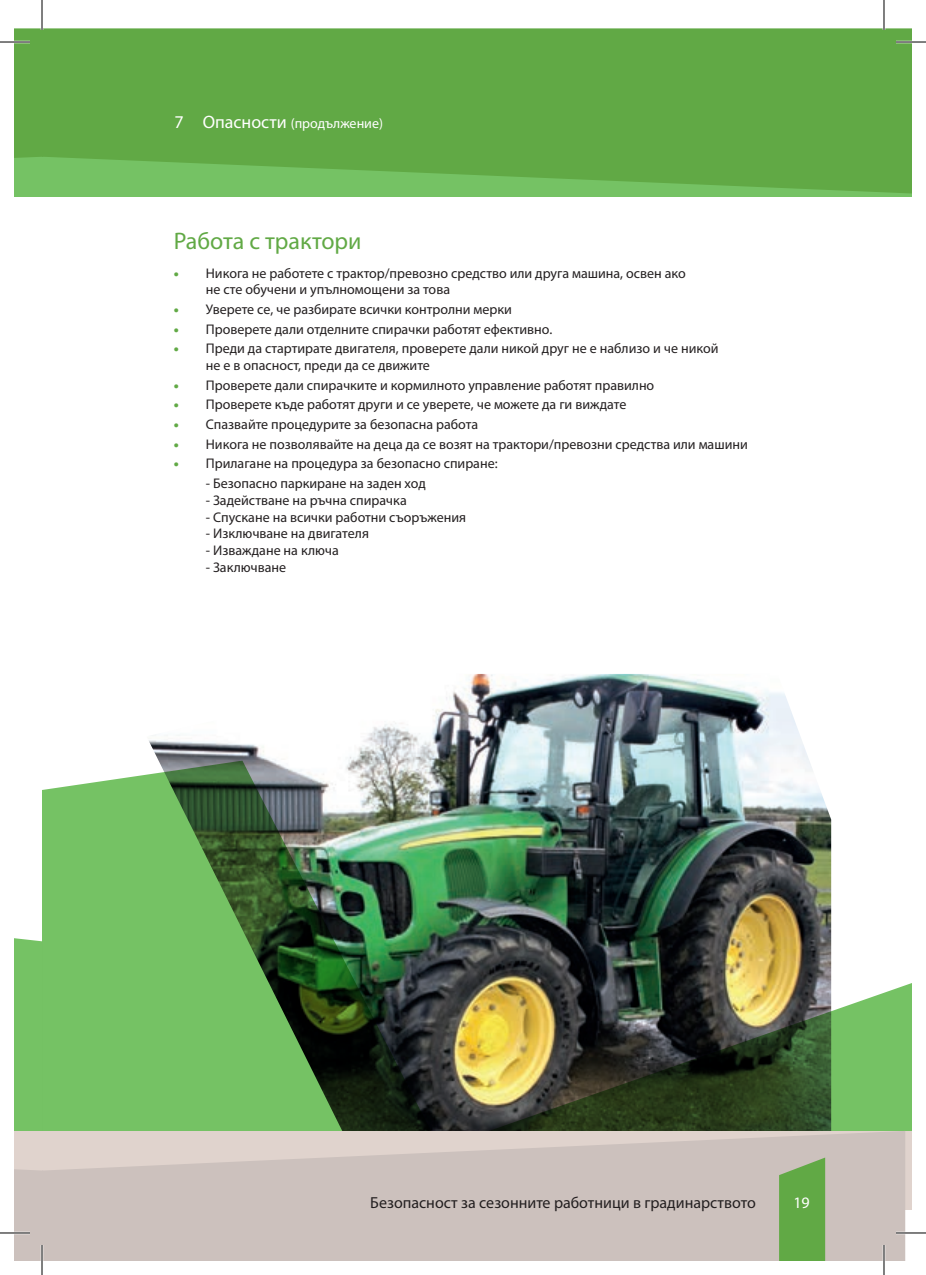
<style>
.page{position:relative;width:926px;height:1275px;background:#fff}
.page>*{position:absolute;margin:0;border:0;box-sizing:border-box;transform-origin:0 0}
.t1{font:24px "Myriad Pro";color:#61a945}
.t2{font:16px "Myriad Pro";color:#231f20}
.t3{font:16px "Myriad Pro";color:#fff}
.t4{font:14px/16.8px "Myriad Pro";color:#231f20}
.t5{font:14px "Myriad Pro";color:#fff}
.s1{font-size:18px}
.s2{font-weight:900;color:#61a945}
</style>
<div class="page">
<img style="left:149px;top:674px;width:660px;height:86px">
<img style="left:42px;top:760px;width:870px;height:371px">
<svg style="left:43px;top:1131px;width:862px;height:130px;background:#cfc3bf"></svg>
<svg style="left:779px;top:1157px;width:46px;height:104px;background:#6aab50"></svg>
<div style="left:42px;top:82px;width:870px;height:115px;background:#75c264"></div>
<div style="left:14px;top:82px;width:28px;height:115px;background:#75c264"></div>
<svg style="left:44px;top:28px;width:868px;height:165px;background:#63ab48"></svg>
<div style="left:14px;top:28px;width:30px;height:130px;background:#61a945"></div>
<svg style="left:14px;top:919px;width:29px;height:342px;background:#a0c790"></svg>
<hr style="left:0;top:41px;width:30px;height:2px;background:#fff">
<hr style="left:896px;top:41px;width:30px;height:2px;background:#fff">
<hr style="left:0;top:1231px;width:30px;height:3px;background:#fff">
<hr style="left:896px;top:1231px;width:30px;height:3px;background:#fff">
<hr style="left:41px;top:0;width:2px;height:30px;background:#fff">
<hr style="left:41px;top:1245px;width:2px;height:30px;background:#fff">
<hr style="left:883px;top:0;width:2px;height:30px;background:#fff">
<hr style="left:883px;top:1245px;width:2px;height:30px;background:#fff">
<hr style="left:0;top:42px;width:30px;height:1px;background:#000">
<hr style="left:896px;top:42px;width:30px;height:1px;background:#000">
<hr style="left:0;top:1232px;width:30px;height:1px;background:#000">
<hr style="left:896px;top:1232px;width:30px;height:1px;background:#000">
<hr style="left:42px;top:0;width:1px;height:30px;background:#000">
<hr style="left:42px;top:1245px;width:1px;height:30px;background:#000">
<hr style="left:884px;top:0;width:1px;height:30px;background:#000">
<hr style="left:884px;top:1245px;width:1px;height:30px;background:#000">
<p class="t5" style="left:174px;top:115px;width:210px"><span class="s1">7 Опасности</span> (продължение)</p>
<h1 class="t1" style="left:174px;top:227px;width:189px">Работа с трактори</h1>
<p class="t4" style="left:206px;top:264px;width:481px;text-indent:-32px"><span class="s2">•</span> Никога не работете с трактор/превозно средство или друга машина, освен ако не сте обучени и упълномощени за това</p>
<p class="t4" style="left:174px;top:301px;width:340px"><span class="s2">•</span> Уверете се, че разбирате всички контролни мерки</p>
<p class="t4" style="left:174px;top:320px;width:380px"><span class="s2">•</span> Проверете дали отделните спирачки работят ефективно.</p>
<p class="t4" style="left:206px;top:340px;width:514px;text-indent:-32px"><span class="s2">•</span> Преди да стартирате двигателя, проверете дали никой друг не е наблизо и че никой не е в опасност, преди да се движите</p>
<p class="t4" style="left:174px;top:376px;width:482px"><span class="s2">•</span> Проверете дали спирачките и кормилното управление работят правилно</p>
<p class="t4" style="left:174px;top:396px;width:454px"><span class="s2">•</span> Проверете къде работят други и се уверете, че можете да ги виждате</p>
<p class="t4" style="left:174px;top:416px;width:306px"><span class="s2">•</span> Спазвайте процедурите за безопасна работа</p>
<p class="t4" style="left:174px;top:435px;width:575px"><span class="s2">•</span> Никога не позволявайте на деца да се возят на трактори/превозни средства или машини</p>
<p class="t4" style="left:174px;top:455px;width:325px"><span class="s2">•</span> Прилагане на процедура за безопасно спиране:</p>
<p class="t4" style="left:206px;top:474px;width:222px">- Безопасно паркиране на заден ход</p>
<p class="t4" style="left:206px;top:491px;width:202px">- Задействане на ръчна спирачка</p>
<p class="t4" style="left:206px;top:508px;width:262px">- Спускане на всички работни съоръжения</p>
<p class="t4" style="left:206px;top:525px;width:165px">- Изключване на двигателя</p>
<p class="t4" style="left:206px;top:542px;width:135px">- Изваждане на ключа</p>
<p class="t4" style="left:206px;top:558px;width:82px">- Заключване</p>
<p class="t2" style="left:370px;top:1192px;width:387px">Безопасност за сезонните работници в градинарството</p>
<p class="t3" style="left:793px;top:1192px;width:18px">19</p>
</div>
